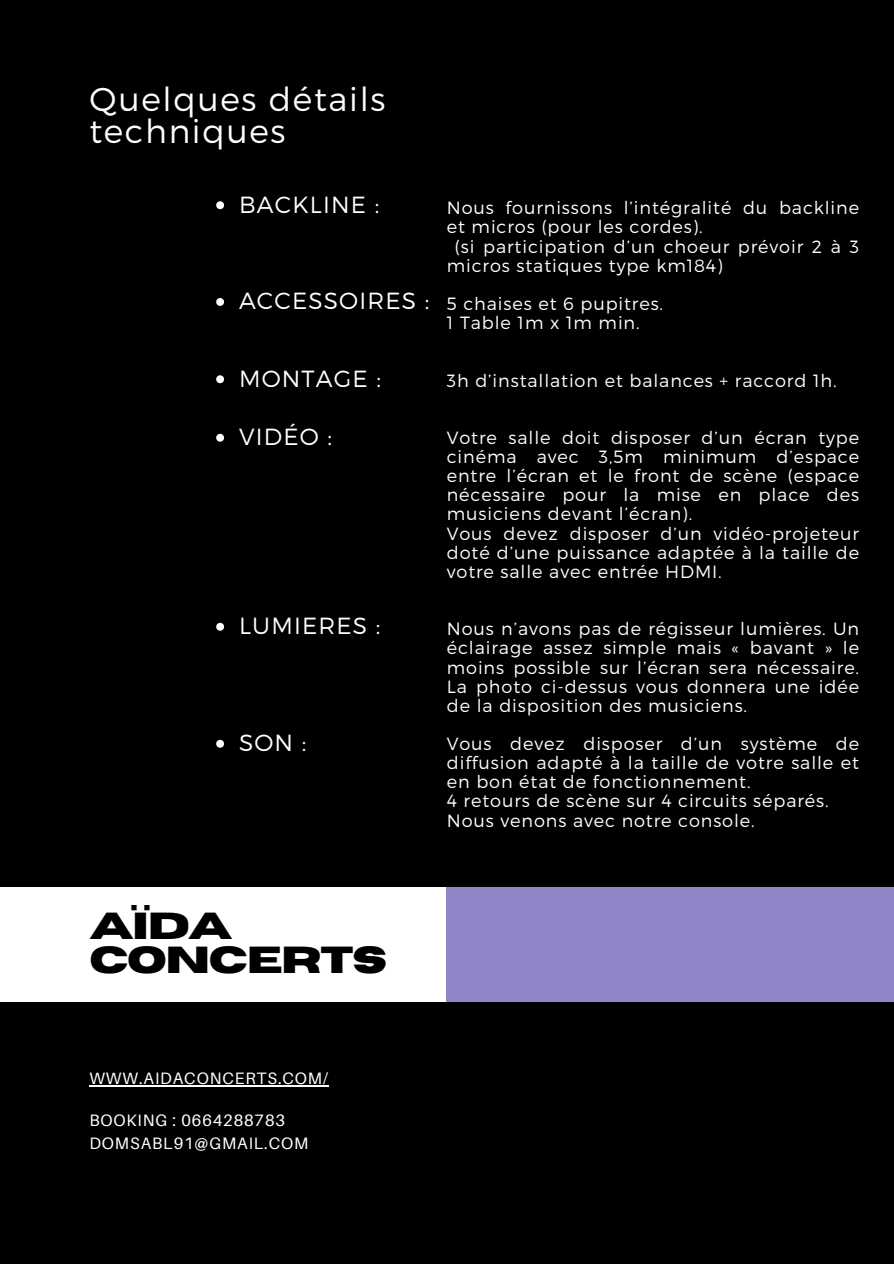
<style>
.page{position:relative;width:894px;height:1264px;background:#fff}
.page>*{position:absolute;margin:0;border:0;box-sizing:border-box;transform-origin:0 0}
.t1{font:700 37.5px/33.8px "Horizon";letter-spacing:-.04em;color:#000}
.t2{font:300 33px/32.1px "Montserrat";letter-spacing:.05em;color:#fff}
.t3{font:300 23.4px "Montserrat";letter-spacing:.05em;color:#fff}
.t4{font:300 17.7px/19.2px "Montserrat";letter-spacing:.05em;color:#fff;text-align:justify}
.t5{font:16.5px/22.5px "Aileron";letter-spacing:.055em;color:#fff}
</style>
<div class="page">
<div style="left:0;top:0;width:893px;height:1263px;background:#000"></div>
<svg style="left:216px;top:201px;width:8px;height:8px"></svg>
<svg style="left:216px;top:298px;width:8px;height:8px"></svg>
<svg style="left:216px;top:375px;width:8px;height:8px"></svg>
<svg style="left:216px;top:434px;width:8px;height:7px"></svg>
<svg style="left:216px;top:623px;width:8px;height:7px"></svg>
<svg style="left:216px;top:739px;width:8px;height:8px"></svg>
<div style="left:0;top:887px;width:447px;height:114px;background:#fff"></div>
<div style="left:446px;top:887px;width:447px;height:114px;background:#9085c7"></div>
<hr style="left:89px;top:1085px;width:240px;height:1px;background:#fff">
<h2 class="t2" style="left:89px;top:81px;width:297px">Quelques détails techniques</h2>
<p class="t3" style="left:239px;top:189px;width:142px">BACKLINE :</p>
<p class="t3" style="left:239px;top:286px;width:192px">ACCESSOIRES :</p>
<p class="t3" style="left:239px;top:363px;width:143px">MONTAGE :</p>
<p class="t3" style="left:239px;top:421px;width:94px">VIDÉO :</p>
<p class="t3" style="left:239px;top:610px;width:143px">LUMIERES :</p>
<p class="t3" style="left:239px;top:727px;width:69px">SON :</p>
<p class="t4" style="left:446px;top:197px;width:414px">Nous fournissons l’intégralité du backline et micros (pour les cordes).</p>
<p class="t4" style="left:446px;top:236px;width:414px;text-indent:8px">(si participation d’un choeur prévoir 2 à 3 micros statiques type km184)</p>
<p class="t4" style="left:446px;top:293px;width:218px">5 chaises et 6 pupitres.</p>
<p class="t4" style="left:446px;top:312px;width:194px">1 Table 1m x 1m min.</p>
<p class="t4" style="left:446px;top:370px;width:391px">3h d’installation et balances + raccord 1h.</p>
<p class="t4" style="left:446px;top:427px;width:414px">Votre salle doit disposer d’un écran type cinéma avec 3,5m minimum d’espace entre l’écran et le front de scène (espace nécessaire pour la mise en place des musiciens devant l’écran).</p>
<p class="t4" style="left:446px;top:523px;width:414px">Vous devez disposer d’un vidéo-projeteur doté d’une puissance adaptée à la taille de votre salle avec entrée HDMI.</p>
<p class="t4" style="left:446px;top:618px;width:414px">Nous n’avons pas de régisseur lumières. Un éclairage assez simple mais « bavant » le moins possible sur l’écran sera nécessaire.<br>La photo ci-dessus vous donnera une idée de la disposition des musiciens.</p>
<p class="t4" style="left:446px;top:733px;width:414px">Vous devez disposer d’un système de diffusion adapté à la taille de votre salle et en bon état de fonctionnement.</p>
<p class="t4" style="left:446px;top:790px;width:383px">4 retours de scène sur 4 circuits séparés.</p>
<p class="t4" style="left:446px;top:809px;width:309px">Nous venons avec notre console.</p>
<h1 class="t1" style="left:89px;top:910px;width:299px">AÏDA<br>CONCERTS</h1>
<h4 class="t5" style="left:89px;top:1066px;width:240px">WWW.AIDACONCERTS.COM/</h4>
<h4 class="t5" style="left:89px;top:1108px;width:220px">BOOKING : 0664288783<br>DOMSABL91@GMAIL.COM</h4>
</div>
